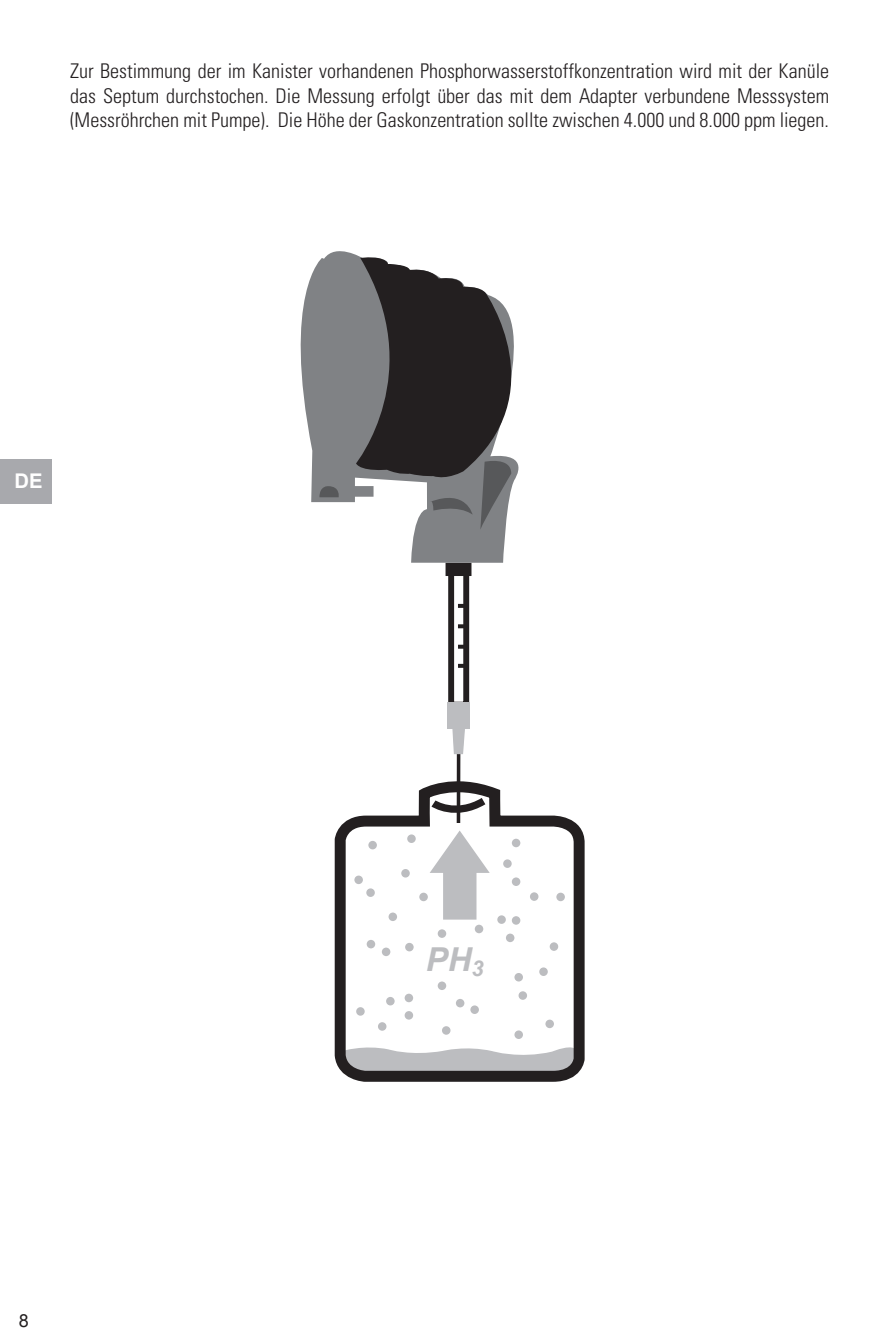
<style>
.page{position:relative;width:893px;height:1340px;background:#fff}
.page>*{position:absolute;margin:0;border:0;box-sizing:border-box;transform-origin:0 0}
.t1{font:italic 700 33.07px "Arial";color:#bcbdc0}
.t2{font:300 condensed 20.25px/24.3px "Univers LT Std";color:#231f20;text-align:justify}
.t3{font:700 20.25px "Arial";color:#fff}
.t4{font:18px "Arial";color:#231f20}
</style>
<div class="page">
<div style="left:0;top:459px;width:51px;height:45px;background:#a8a9ad"></div>
<svg style="left:334px;top:563px;width:251px;height:519px"></svg>
<svg style="left:430px;top:830px;width:60px;height:89px"></svg>
<div style="left:378px;top:1022px;width:8px;height:8px;background:#bcbdc0;border-radius:50%"></div>
<div style="left:503px;top:859px;width:9px;height:9px;background:#bcbdc0;border-radius:50%"></div>
<div style="left:405px;top:993px;width:8px;height:9px;background:#bcbdc0;border-radius:50%"></div>
<div style="left:382px;top:947px;width:8px;height:9px;background:#bcbdc0;border-radius:50%"></div>
<div style="left:442px;top:1026px;width:8px;height:8px;background:#bcbdc0;border-radius:50%"></div>
<div style="left:514px;top:973px;width:9px;height:8px;background:#bcbdc0;border-radius:50%"></div>
<div style="left:545px;top:1019px;width:9px;height:9px;background:#bcbdc0;border-radius:50%"></div>
<div style="left:512px;top:916px;width:8px;height:8px;background:#bcbdc0;border-radius:50%"></div>
<div style="left:506px;top:933px;width:8px;height:9px;background:#bcbdc0;border-radius:50%"></div>
<div style="left:470px;top:1005px;width:9px;height:9px;background:#bcbdc0;border-radius:50%"></div>
<div style="left:405px;top:1011px;width:8px;height:8px;background:#bcbdc0;border-radius:50%"></div>
<div style="left:386px;top:996px;width:9px;height:9px;background:#bcbdc0;border-radius:50%"></div>
<div style="left:356px;top:1007px;width:9px;height:8px;background:#bcbdc0;border-radius:50%"></div>
<div style="left:514px;top:1030px;width:9px;height:9px;background:#bcbdc0;border-radius:50%"></div>
<div style="left:419px;top:892px;width:9px;height:9px;background:#bcbdc0;border-radius:50%"></div>
<div style="left:354px;top:875px;width:9px;height:9px;background:#bcbdc0;border-radius:50%"></div>
<div style="left:512px;top:877px;width:8px;height:9px;background:#bcbdc0;border-radius:50%"></div>
<div style="left:556px;top:892px;width:9px;height:9px;background:#bcbdc0;border-radius:50%"></div>
<div style="left:366px;top:888px;width:9px;height:9px;background:#bcbdc0;border-radius:50%"></div>
<div style="left:438px;top:929px;width:8px;height:8px;background:#bcbdc0;border-radius:50%"></div>
<div style="left:550px;top:942px;width:8px;height:8px;background:#bcbdc0;border-radius:50%"></div>
<div style="left:368px;top:840px;width:9px;height:9px;background:#bcbdc0;border-radius:50%"></div>
<div style="left:512px;top:838px;width:8px;height:9px;background:#bcbdc0;border-radius:50%"></div>
<div style="left:407px;top:834px;width:9px;height:9px;background:#bcbdc0;border-radius:50%"></div>
<div style="left:475px;top:924px;width:8px;height:9px;background:#bcbdc0;border-radius:50%"></div>
<div style="left:438px;top:981px;width:8px;height:9px;background:#bcbdc0;border-radius:50%"></div>
<div style="left:448px;top:565px;width:21px;height:142px;border:6px solid #231f20"></div>
<div style="left:446px;top:562px;width:25px;height:14px;background:#231f20"></div>
<svg style="left:458px;top:604px;width:9px;height:4px"></svg>
<svg style="left:458px;top:624px;width:9px;height:4px"></svg>
<svg style="left:458px;top:644px;width:9px;height:4px"></svg>
<svg style="left:458px;top:664px;width:9px;height:4px"></svg>
<svg style="left:300px;top:251px;width:206px;height:312px;fill:#808285"></svg>
<svg style="left:356px;top:254px;width:163px;height:275px"></svg>
<svg style="left:319px;top:485px;width:22px;height:12px"></svg>
<div style="left:346px;top:486px;width:28px;height:10px;background:#808285"></div>
<div style="left:447px;top:702px;width:23px;height:27px;background:#bcbdc0"></div>
<hr style="left:457px;top:741px;width:3px;height:82px;background:#231f20">
<svg style="left:452px;top:729px;width:13px;height:25px"></svg>
<p class="t2" style="left:70px;top:59px;width:761px">Zur Bestimmung der im Kanister vorhandenen Phosphorwasserstoffkonzentration wird mit der Kanüle das Septum durchstochen. Die Messung erfolgt über das mit dem Adapter verbundene Messsystem (Messröhrchen mit Pumpe). Die Höhe der Gaskonzentration sollte zwischen 4.000 und 8.000 ppm liegen.</p>
<p class="t3" style="left:14px;top:469px;width:30px">DE</p>
<p class="t4" style="left:19px;top:1310px;width:12px">8</p>
<h1 class="t1" style="left:426px;top:940px;width:59px">PH<sub>3</sub></h1>
</div>
